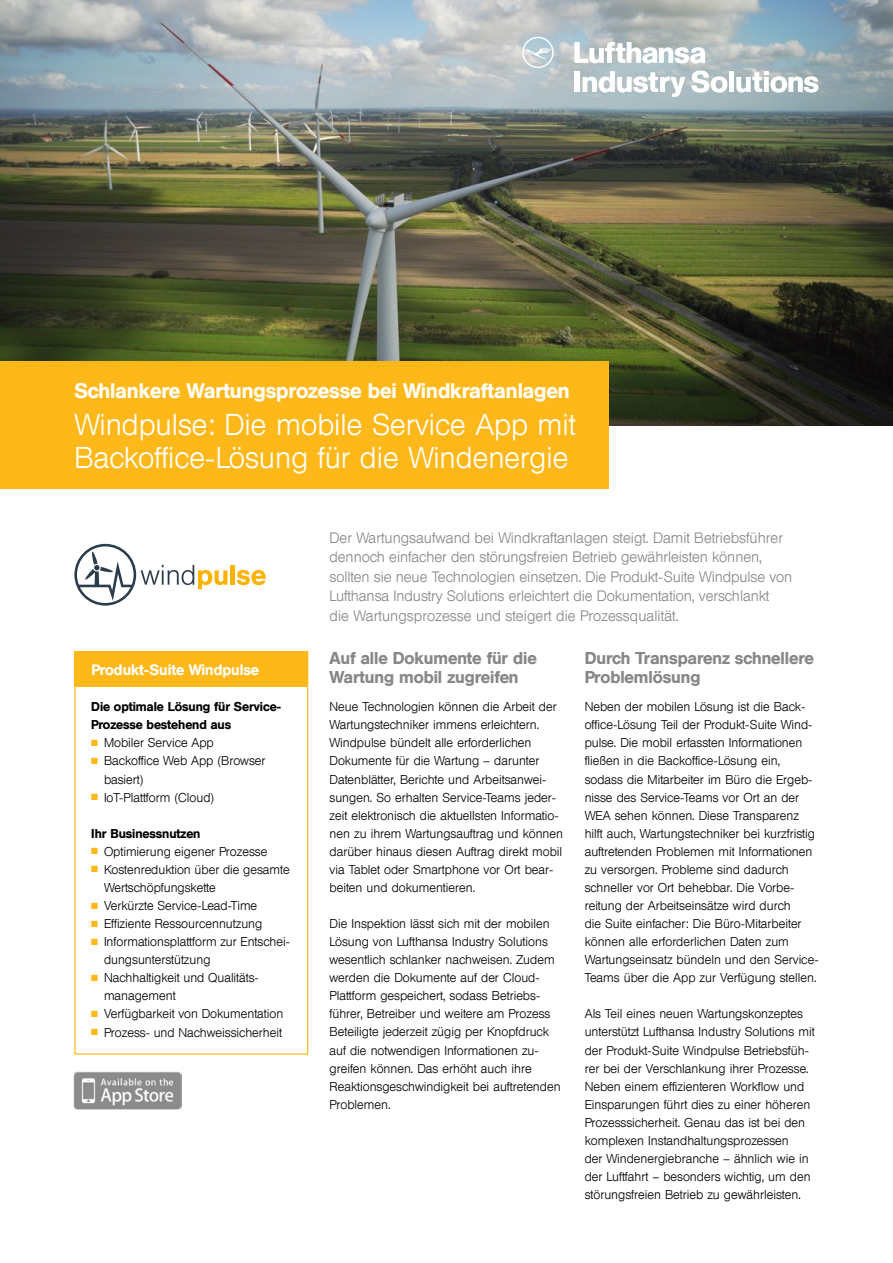
<style>
.page{position:relative;width:893px;height:1263px;background:#fff}
.page>*{position:absolute;margin:0;border:0;box-sizing:border-box;transform-origin:0 0}
.t1{font:300 30px/33px "Lufthansa";color:#fff}
.t2{font:500 21px "Lufthansa";color:#fff}
.t3{font:500 17.1px/19.5px "Lufthansa";color:#878787}
.t4{font:300 15px/19.5px "Lufthansa";letter-spacing:-.005em;color:#878787}
.t5{font:500 15px "Lufthansa";color:#fff}
.t6{font:300 12.75px/18px "Lufthansa";color:#000}
.t7{font:500 12.75px/18px "Lufthansa";color:#000}
.s1{color:#ffb819}
</style>
<div class="page">
<img style="left:0;top:0;width:893px;height:425px">
<div style="left:74px;top:651px;width:234px;height:403px;border:1px solid #ffb819"></div>
<div style="left:74px;top:651px;width:234px;height:36px;background:#ffb819"></div>
<svg style="left:522px;top:37px;width:32px;height:31px"></svg>
<svg style="left:574px;top:42px;width:131px;height:21px"></svg>
<div style="left:574px;top:71px;width:6px;height:21px;background:#fff"></div>
<svg style="left:582px;top:71px;width:103px;height:26px"></svg>
<svg style="left:691px;top:70px;width:36px;height:23px"></svg>
<div style="left:729px;top:71px;width:5px;height:21px;background:#fff"></div>
<svg style="left:736px;top:71px;width:83px;height:22px"></svg>
<div style="left:0;top:361px;width:608px;height:128px;background:#ffb819"></div>
<hr style="left:231px;top:565px;width:4px;height:20px;background:#ffb300">
<svg style="left:237px;top:570px;width:29px;height:15px"></svg>
<svg style="left:74px;top:544px;width:153px;height:62px"></svg>
<img style="left:74px;top:1072px;width:108px;height:37px">
<h2 class="t2" style="left:74px;top:378px;width:497px">Schlankere Wartungsprozesse bei Windkraftanlagen</h2>
<h1 class="t1" style="left:74px;top:408px;width:503px">Windpulse: Die mobile Service App mit<br>Backoffice-Lösung für die Windenergie</h1>
<p class="t5" style="left:91px;top:661px;width:169px">Produkt-Suite Windpulse</p>
<p class="t7" style="left:91px;top:698px;width:191px">Die optimale Lösung für Service-<br>Prozesse bestehend aus</p>
<p class="t6" style="left:91px;top:734px;width:124px"><span class="s1">■</span> Mobiler Service App</p>
<p class="t6" style="left:104px;top:752px;width:163px;text-indent:-13px"><span class="s1">■</span> Backoffice Web App (Browser basiert)</p>
<p class="t6" style="left:91px;top:788px;width:125px"><span class="s1">■</span> IoT-Plattform (Cloud)</p>
<p class="t7" style="left:91px;top:824px;width:111px">Ihr Businessnutzen</p>
<p class="t6" style="left:91px;top:843px;width:178px"><span class="s1">■</span> Optimierung eigener Prozesse</p>
<p class="t6" style="left:104px;top:861px;width:187px;text-indent:-13px"><span class="s1">■</span> Kostenreduktion über die gesamte<br>Wertschöpfungskette</p>
<p class="t6" style="left:91px;top:897px;width:168px"><span class="s1">■</span> Verkürzte Service-Lead-Time</p>
<p class="t6" style="left:91px;top:915px;width:173px"><span class="s1">■</span> Effiziente Ressourcennutzung</p>
<p class="t6" style="left:104px;top:933px;width:187px;text-indent:-13px"><span class="s1">■</span> Informationsplattform zur Entschei&shy;dungsunterstützung</p>
<p class="t6" style="left:104px;top:969px;width:156px;text-indent:-13px"><span class="s1">■</span> Nachhaltigkeit und Qualitäts&shy;management</p>
<p class="t6" style="left:91px;top:1005px;width:194px"><span class="s1">■</span> Verfügbarkeit von Dokumentation</p>
<p class="t6" style="left:91px;top:1023px;width:192px"><span class="s1">■</span> Prozess- und Nachweissicherheit</p>
<p class="t4" style="left:330px;top:528px;width:464px">Der Wartungsaufwand bei Windkraftanlagen steigt. Damit Betriebsführer dennoch einfacher den störungsfreien Betrieb gewährleisten können, sollten sie neue Technologien einsetzen. Die Produkt-Suite Windpulse von Lufthansa Industry Solutions erleichtert die Dokumentation, verschlankt die Wartungsprozesse und steigert die Prozessqualität.</p>
<h3 class="t3" style="left:330px;top:648px;width:209px">Auf alle Dokumente für die<br>Wartung mobil zugreifen</h3>
<p class="t6" style="left:330px;top:698px;width:235px">Neue Technologien können die Arbeit der Wartungstechniker immens erleichtern.<br>Windpulse bündelt alle erforderlichen Dokumente für die Wartung – darunter Datenblätter, Berichte und Arbeitsanwei&shy;sungen. So erhalten Service-Teams jeder&shy;zeit elektronisch die aktuellsten Informatio&shy;nen zu ihrem Wartungsauftrag und können darüber hinaus diesen Auftrag direkt mobil via Tablet oder Smartphone vor Ort bear&shy;beiten und dokumentieren.</p>
<p class="t6" style="left:330px;top:915px;width:233px">Die Inspektion lässt sich mit der mobilen Lösung von Lufthansa Industry Solutions wesentlich schlanker nachweisen. Zudem werden die Dokumente auf der Cloud-Plattform gespeichert, sodass Betriebs&shy;führer, Betreiber und weitere am Prozess Beteiligte jederzeit zügig per Knopfdruck auf die notwendigen Informationen zu‑ greifen können. Das erhöht auch ihre Reaktionsgeschwindigkeit bei auftretenden Problemen.</p>
<h3 class="t3" style="left:585px;top:648px;width:230px">Durch Transparenz schnellere<br>Problemlösung</h3>
<p class="t6" style="left:585px;top:698px;width:235px">Neben der mobilen Lösung ist die Back&shy;office-Lösung Teil der Produkt-Suite Wind&shy;pulse. Die mobil erfassten Informationen fließen in die Backoffice-Lösung ein, sodass die Mitarbeiter im Büro die Ergeb&shy;nisse des Service-Teams vor Ort an der WEA sehen können. Diese Transparenz hilft auch, Wartungstechniker bei kurzfristig auftretenden Problemen mit Informationen zu versorgen. Probleme sind dadurch schneller vor Ort behebbar. Die Vorbe&shy;reitung der Arbeitseinsätze wird durch<br>die Suite einfacher: Die Büro-Mitarbeiter können alle erforderlichen Daten zum Wartungseinsatz bündeln und den Service-Teams über die App zur Verfügung stellen.</p>
<p class="t6" style="left:585px;top:1005px;width:231px">Als Teil eines neuen Wartungskonzeptes unterstützt Lufthansa Industry Solutions mit der Produkt-Suite Windpulse Betriebsfüh&shy;rer bei der Verschlankung ihrer Prozesse.<br>Neben einem effizienteren Workflow und Einsparungen führt dies zu einer höheren Prozesssicherheit. Genau das ist bei den komplexen Instandhaltungsprozessen<br>der Windenergiebranche – ähnlich wie in der Luftfahrt – besonders wichtig, um den störungsfreien Betrieb zu gewährleisten.</p>
</div>
